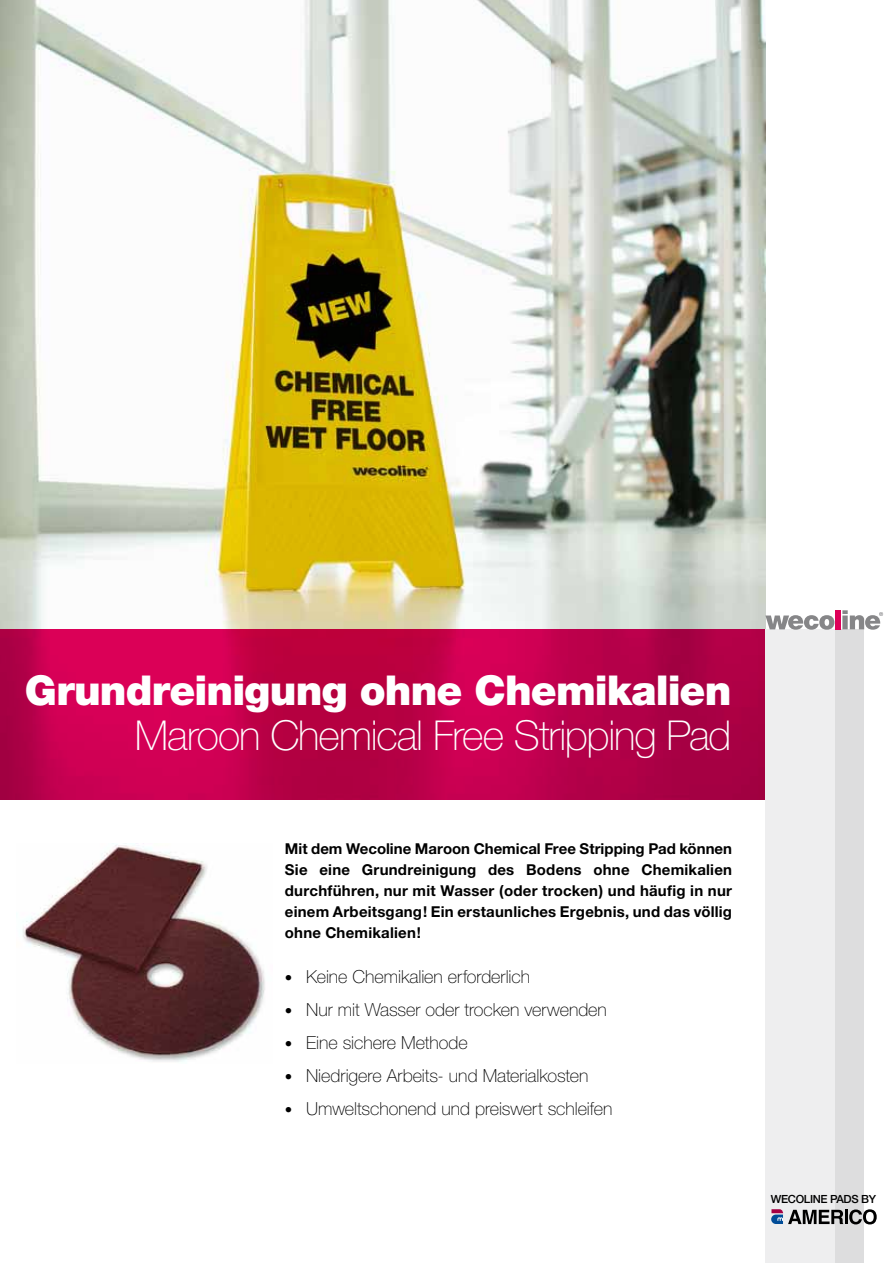
<style>
.page{position:relative;width:893px;height:1263px;background:#fff}
.page>*{position:absolute;margin:0;border:0;box-sizing:border-box;transform-origin:0 0}
.t1{font:100 41.25px "Helvetica Neue";letter-spacing:-.025em;color:#fff}
.t2{font:900 41.25px "Helvetica Neue";letter-spacing:-.02em;color:#fff}
.t3{font:100 18px "Helvetica Neue";color:#000}
.t4{font:700 15px/21px "Helvetica Neue";letter-spacing:.015em;color:#000;text-align:justify}
.t5{font:500 11.25px "Helvetica Neue";letter-spacing:-.03em;color:#000}
.s1{font-size:15px}
</style>
<div class="page">
<img style="left:0;top:0;width:765px;height:629px">
<svg style="left:0;top:629px;width:765px;height:170px;background:#bf004a"></svg>
<div style="left:765px;top:629px;width:73px;height:634px;background:#eeeeef"></div>
<div style="left:835px;top:629px;width:29px;height:634px;background:#ddddde"></div>
<div style="left:835px;top:610px;width:5px;height:19px;background:#de0059"></div>
<svg style="left:765px;top:615px;width:69px;height:15px"></svg>
<svg style="left:842px;top:610px;width:41px;height:20px"></svg>
<img style="left:22px;top:844px;width:243px;height:218px">
<hr style="left:845px;top:1210px;width:3px;height:14px;background:#000">
<svg style="left:849px;top:1209px;width:28px;height:15px"></svg>
<svg style="left:771px;top:1209px;width:72px;height:15px"></svg>
<h1 class="t2" style="left:25px;top:665px;width:708px">Grundreinigung ohne Chemikalien</h1>
<h1 class="t1" style="left:135px;top:711px;width:598px">Maroon Chemical Free Stripping Pad</h1>
<p class="t4" style="left:285px;top:837px;width:449px">Mit dem Wecoline Maroon Chemical Free Stripping Pad können Sie eine Grundreinigung des Bodens ohne Chemikalien durchführen, nur mit Wasser (oder trocken) und häufig in nur einem Arbeitsgang! Ein erstaunliches Ergebnis, und das völlig ohne Chemikalien!</p>
<p class="t3" style="left:285px;top:966px;width:247px"><span class="s1">•</span> Keine Chemikalien erforderlich</p>
<p class="t3" style="left:285px;top:999px;width:324px"><span class="s1">•</span> Nur mit Wasser oder trocken verwenden</p>
<p class="t3" style="left:285px;top:1032px;width:184px"><span class="s1">•</span> Eine sichere Methode</p>
<p class="t3" style="left:285px;top:1065px;width:305px"><span class="s1">•</span> Niedrigere Arbeits- und Materialkosten</p>
<p class="t3" style="left:285px;top:1098px;width:329px"><span class="s1">•</span> Umweltschonend und preiswert schleifen</p>
<p class="t5" style="left:771px;top:1192px;width:107px">WECOLINE PADS BY</p>
</div>
